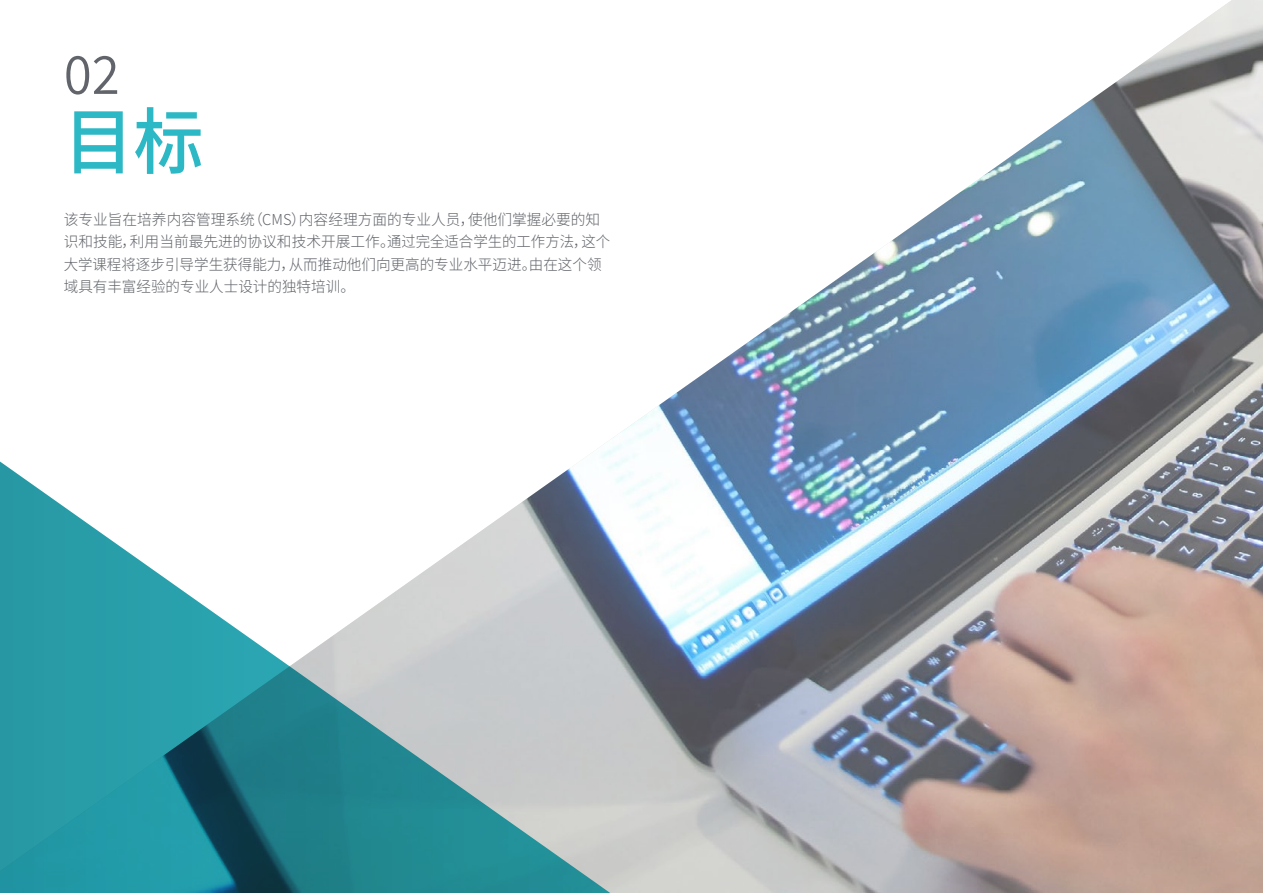
<style>
.page{position:relative;width:1263px;height:893px;background:#fff}
.page>*{position:absolute;margin:0;border:0;box-sizing:border-box;transform-origin:0 0}
.t1{font:500 72px "Source Han Sans CN";color:#2db8c5}
.t2{font:52.5px "Source Han Sans CN";color:#61646a}
.t3{font:300 15px/22.5px "Source Han Sans CN";color:#61646a}
</style>
<div class="page">
<img style="left:603px;top:0;width:660px;height:893px">
<svg style="left:0;top:446px;width:640px;height:447px"></svg>
<h2 class="t2" style="left:64px;top:45px;width:57px">02</h2>
<h1 class="t1" style="left:64px;top:101px;width:141px">目标</h1>
<p class="t3" style="left:64px;top:208px;width:548px">该专业旨在培养内容管理系统（CMS）内容经理方面的专业人员，使他们掌握必要的知识和技能，利用当前最先进的协议和技术开展工作。通过完全适合学生的工作方法，这个大学课程将逐步引导学生获得能力，从而推动他们向更高的专业水平迈进。由在这个领域具有丰富经验的专业人士设计的独特培训。</p>
</div>
